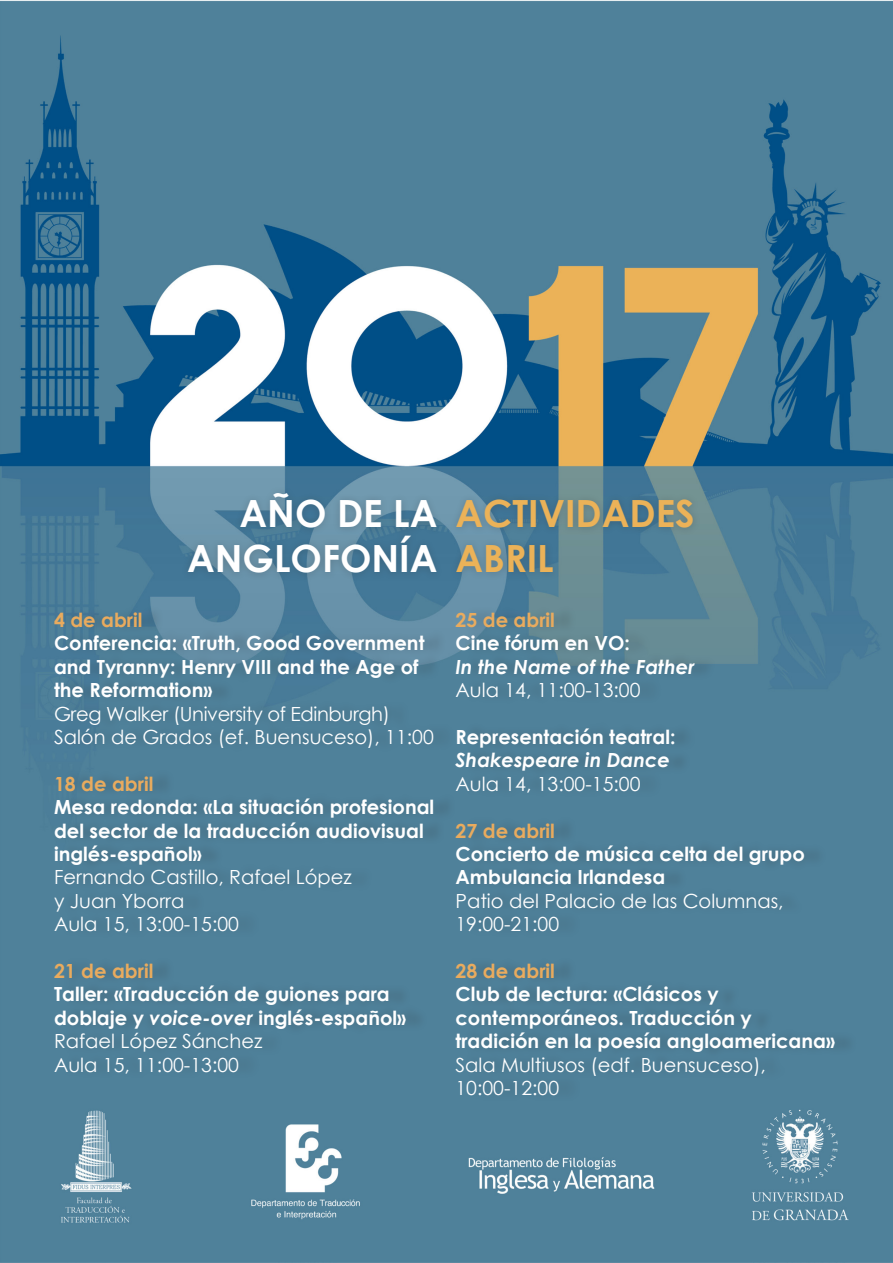
<style>
.page{position:relative;width:893px;height:1263px;background:#fff}
.page>*{position:absolute;margin:0;border:0;box-sizing:border-box;transform-origin:0 0}
.t1{font:700 37.5px/45px "Century Gothic";color:#fff;text-align:right}
.t2{font:700 37.5px/45px "Century Gothic";color:#ebb258}
.t3{font:700 19.5px/23.4px "Century Gothic";color:#fff}
.t4{font:19.5px/23.4px "Century Gothic";color:#fff}
.t5{font:700 19.5px "Century Gothic";color:#e9ab5e}
.t6{font:italic 700 19.5px/23.4px "Century Gothic";color:#fff}
.t7{font:19.5px "Century Gothic";letter-spacing:-.02em;color:#fff}
.s1{font-style:italic}
.s2{font-style:normal}
</style>
<div class="page">
<img style="left:0;top:0;width:893px;height:1263px">
<div style="left:61px;top:605px;width:796px;height:498px;background:#231f20;opacity:.21"></div>
<div style="left:181px;top:486px;width:520px;height:95px;background:#231f20;opacity:.21"></div>
<p class="t1" style="left:187px;top:490px;width:252px">AÑO DE LA<br>ANGLOFONÍA</p>
<p class="t2" style="left:455px;top:490px;width:241px">ACTIVIDADES<br>ABRIL</p>
<p class="t5" style="left:54px;top:605px;width:90px">4 de abril</p>
<p class="t3" style="left:54px;top:631px;width:372px">Conferencia: «Truth, Good Government and Tyranny: Henry VIII and the Age of the Reformation»</p>
<p class="t7" style="left:54px;top:700px;width:337px">Greg Walker (University of Edinburgh)</p>
<p class="t4" style="left:54px;top:725px;width:381px">Salón de Grados (ef. Buensuceso), 11:00</p>
<p class="t5" style="left:54px;top:769px;width:101px">18 de abril</p>
<p class="t3" style="left:54px;top:794px;width:382px">Mesa redonda: «La situación profesional del sector de la traducción audiovisual inglés-español»</p>
<p class="t4" style="left:54px;top:865px;width:299px">Fernando Castillo, Rafael López y Juan Yborra</p>
<p class="t4" style="left:54px;top:912px;width:187px">Aula 15, 13:00-15:00</p>
<p class="t5" style="left:54px;top:956px;width:101px">21 de abril</p>
<p class="t3" style="left:54px;top:982px;width:354px">Taller: «Traducción de guiones para doblaje y <span class="s1">voice-over</span> inglés-español»</p>
<p class="t4" style="left:54px;top:1029px;width:210px">Rafael López Sánchez</p>
<p class="t4" style="left:54px;top:1052px;width:187px">Aula 15, 11:00-13:00</p>
<p class="t5" style="left:455px;top:605px;width:101px">25 de abril</p>
<p class="t6" style="left:455px;top:631px;width:241px"><span class="s2">Cine fórum en VO:<br></span>In the Name of the Father</p>
<p class="t4" style="left:455px;top:678px;width:187px">Aula 14, 11:00-13:00</p>
<p class="t3" style="left:455px;top:724px;width:221px">Representación teatral:<br><span class="s1">Shakespeare in Dance</span></p>
<p class="t4" style="left:455px;top:772px;width:187px">Aula 14, 13:00-15:00</p>
<p class="t5" style="left:455px;top:816px;width:101px">27 de abril</p>
<p class="t3" style="left:455px;top:841px;width:351px">Concierto de música celta del grupo<br>Ambulancia Irlandesa</p>
<p class="t4" style="left:455px;top:889px;width:330px">Patio del Palacio de las Columnas,<br>19:00-21:00</p>
<p class="t5" style="left:455px;top:956px;width:101px">28 de abril</p>
<p class="t3" style="left:455px;top:982px;width:381px">Club de lectura: «Clásicos y contemporáneos. Traducción y tradición en la poesía angloamericana»</p>
<p class="t4" style="left:455px;top:1052px;width:312px">Sala Multiusos (edf. Buensuceso),<br>10:00-12:00</p>
</div>
